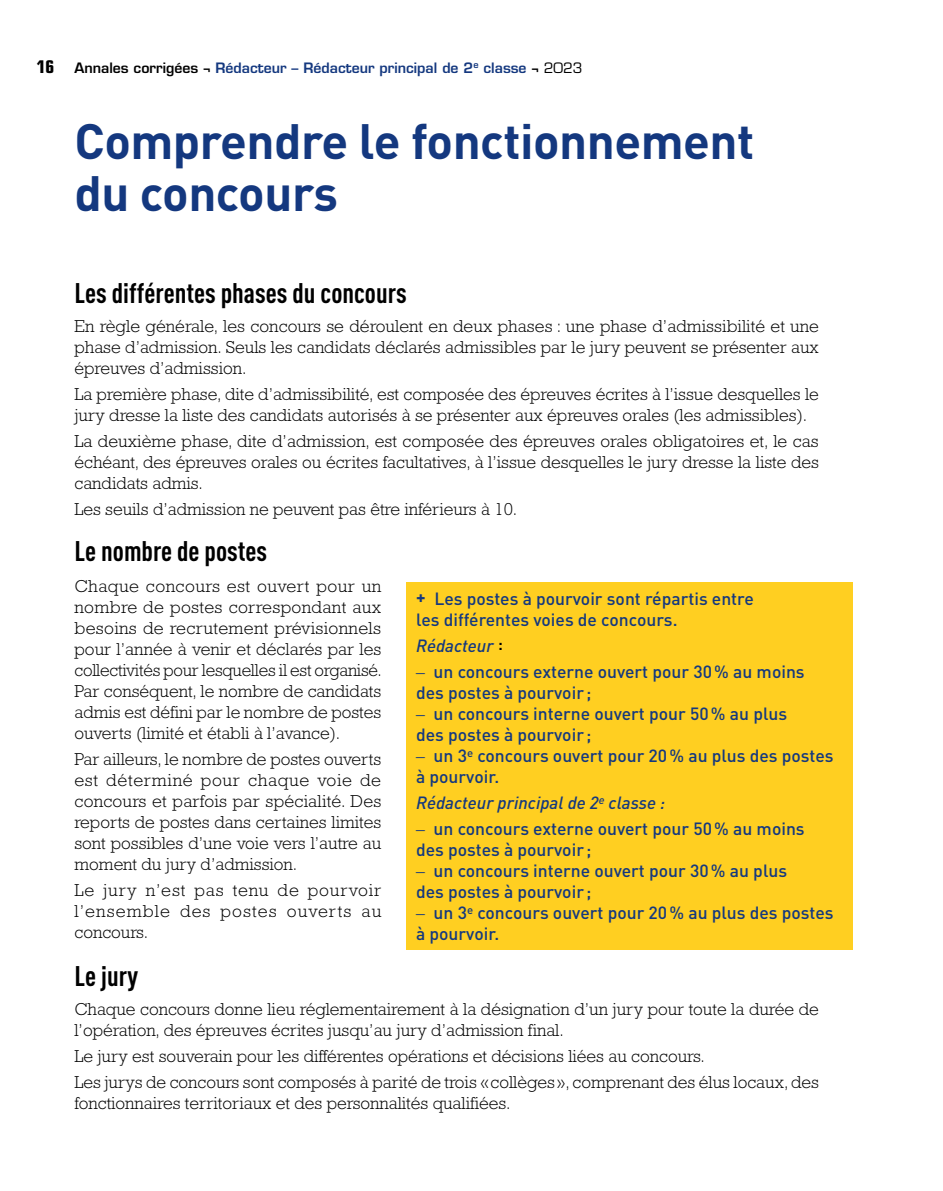
<style>
.page{position:relative;width:943px;height:1191px;background:#fff}
.page>*{position:absolute;margin:0;border:0;box-sizing:border-box;transform-origin:0 0}
.t1{font:700 49px/52.5px "DIN Pro";letter-spacing:-.02em;color:#14387f}
.t2{font:700 28px "DIN Cond";color:#000}
.t3{font:300 17.5px/21px "Rockwell Std";color:#000;text-align:justify}
.t4{font:500 17.5px/21px "DIN Pro";color:#14387f}
.t5{font:italic 500 17.5px "DIN";color:#14387f}
.t6{font:600 14px "Eurostile LT Std";color:#14387f}
.s1{font-weight:700;font-stretch:condensed;font-size:17.5px;color:#000}
.s2{color:#000}
.s3{font-weight:400;color:#000}
.s4{font-weight:700}
.s5{font-family:"DIN Pro";font-style:normal;color:#000}
.s6{font-family:"Rockwell Std";font-weight:300}
</style>
<div class="page">
<div style="left:406px;top:582px;width:446px;height:368px;background:#ffcf21"></div>
<p class="t6" style="left:37px;top:59px;width:547px"><span class="s1">16</span> <span class="s2">Annales corrigées</span> <sub>¬</sub> Rédacteur – Rédacteur principal de 2<sup>e</sup> classe <sub>¬</sub> <span class="s3">2023</span></p>
<h1 class="t1" style="left:74px;top:109px;width:681px">Comprendre le fonctionnement du concours</h1>
<h2 class="t2" style="left:74px;top:275px;width:334px">Les différentes phases du concours</h2>
<p class="t3" style="left:74px;top:315px;width:746px">En règle générale, les concours se déroulent en deux phases : une phase d’admissibilité et une phase d’admission. Seuls les candidats déclarés admissibles par le jury peuvent se présenter aux épreuves d’admission.</p>
<p class="t3" style="left:74px;top:383px;width:746px">La première phase, dite d’admissibilité, est composée des épreuves écrites à l’issue desquelles le jury dresse la liste des candidats autorisés à se présenter aux épreuves orales (les admissibles).</p>
<p class="t3" style="left:74px;top:430px;width:746px">La deuxième phase, dite d’admission, est composée des épreuves orales obligatoires et, le cas échéant, des épreuves orales ou écrites facultatives, à l’issue desquelles le jury dresse la liste des candidats admis.</p>
<p class="t3" style="left:74px;top:498px;width:444px">Les seuils d’admission ne peuvent pas être inférieurs à 10.</p>
<h2 class="t2" style="left:74px;top:534px;width:194px">Le nombre de postes</h2>
<p class="t3" style="left:74px;top:575px;width:309px">Chaque concours est ouvert pour un nombre de postes correspondant aux besoins de recrutement prévisionnels pour l’année à venir et déclarés par les collectivités pour lesquelles il est organisé.<br>Par conséquent, le nombre de candidats admis est défini par le nombre de postes ouverts (limité et établi à l’avance).</p>
<p class="t3" style="left:74px;top:748px;width:308px">Par ailleurs, le nombre de postes ouverts est déterminé pour chaque voie de concours et parfois par spécialité. Des reports de postes dans certaines limites sont possibles d’une voie vers l’autre au moment du jury d’admission.</p>
<p class="t3" style="left:74px;top:879px;width:308px">Le jury n’est pas tenu de pourvoir l’ensemble des postes ouverts au concours.</p>
<h2 class="t2" style="left:74px;top:959px;width:65px">Le jury</h2>
<p class="t3" style="left:74px;top:999px;width:746px">Chaque concours donne lieu réglementairement à la désignation d’un jury pour toute la durée de l’opération, des épreuves écrites jusqu’au jury d’admission final.</p>
<p class="t3" style="left:74px;top:1043px;width:746px;line-height:25.9px">Le jury est souverain pour les différentes opérations et décisions liées au concours.<br>Les jurys de concours sont composés à parité de trois «collèges », comprenant des élus locaux, des</p>
<p class="t3" style="left:74px;top:1092px;width:437px">fonctionnaires territoriaux et des personnalités qualifiées.</p>
<p class="t4" style="left:416px;top:586px;width:339px"><span class="s4">+</span> Les postes à pourvoir sont répartis entre les différentes voies de concours.</p>
<p class="t5" style="left:416px;top:634px;width:89px">Rédacteur <span class="s5">:</span></p>
<p class="t4" style="left:416px;top:659px;width:390px"><span class="s6">–</span> un concours externe ouvert pour 30% au moins des postes à pourvoir ;</p>
<p class="t4" style="left:416px;top:701px;width:372px"><span class="s6">–</span> un concours interne ouvert pour 50% au plus des postes à pourvoir ;</p>
<p class="t4" style="left:416px;top:743px;width:419px"><span class="s6">–</span> un 3<sup>e</sup> concours ouvert pour 20% au plus des postes à pourvoir.</p>
<p class="t5" style="left:416px;top:791px;width:251px">Rédacteur principal de 2<sup>e</sup> classe :</p>
<p class="t4" style="left:416px;top:816px;width:390px"><span class="s6">–</span> un concours externe ouvert pour 50% au moins des postes à pourvoir ;</p>
<p class="t4" style="left:416px;top:858px;width:372px"><span class="s6">–</span> un concours interne ouvert pour 30% au plus des postes à pourvoir ;</p>
<p class="t4" style="left:416px;top:900px;width:419px"><span class="s6">–</span> un 3<sup>e</sup> concours ouvert pour 20% au plus des postes à pourvoir.</p>
</div>
